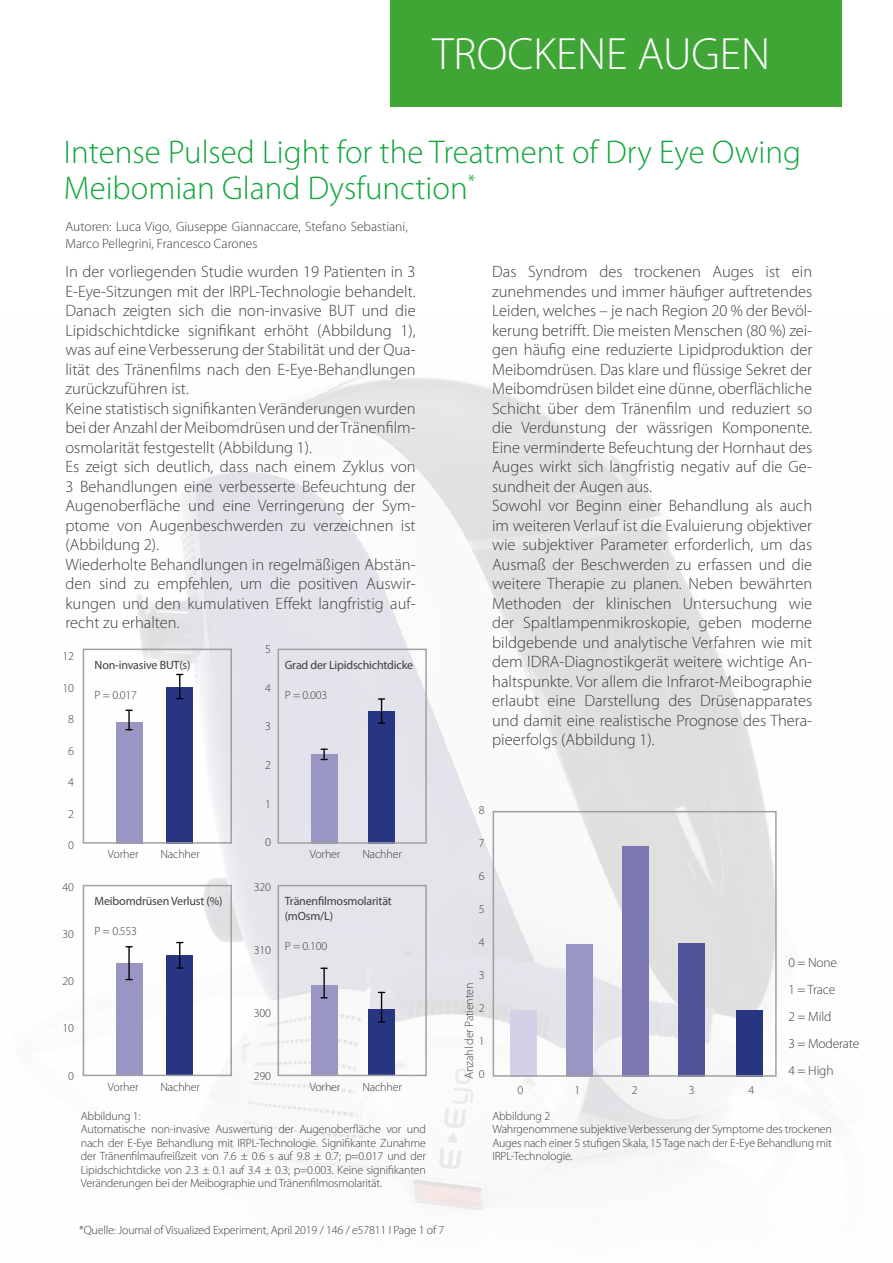
<style>
.page{position:relative;width:893px;height:1263px;background:#fff}
.page>*{position:absolute;margin:0;border:0;box-sizing:border-box;transform-origin:0 0}
.t1{font:300 45.45px "Myriad Pro";color:#fff}
.t2{font:300 33px/36px "Myriad Pro";color:#11a63c}
.t3{font:300 16.5px/19.5px "Myriad Pro";color:#3d3e3e}
.t4{font:300 13.5px/27px "Myriad Pro";color:#3d3e3e}
.t5{font:300 12px/13.5px "Myriad Pro";letter-spacing:-.015em;color:#3d3e3e}
.t6{font:12px/15px "Myriad Pro";letter-spacing:-.015em;color:#3d3e3e}
</style>
<div class="page">
<img style="left:82px;top:369px;width:692px;height:841px">
<div style="left:390px;top:0;width:452px;height:106px;background:#3fa535"></div>
<div style="left:510px;top:1010px;width:26px;height:67px;background:#d3d0e7"></div>
<div style="left:567px;top:944px;width:26px;height:133px;background:#9996c4"></div>
<div style="left:623px;top:846px;width:26px;height:231px;background:#7b78b1"></div>
<div style="left:679px;top:943px;width:26px;height:134px;background:#505398"></div>
<div style="left:736px;top:1010px;width:27px;height:67px;background:#283583"></div>
<div style="left:493px;top:811px;width:284px;height:266px;border:2px solid #9fa0a1"></div>
<div style="left:116px;top:722px;width:26px;height:122px;background:#9996c4"></div>
<div style="left:166px;top:687px;width:27px;height:157px;background:#283583"></div>
<div style="left:83px;top:649px;width:149px;height:195px;border:2px solid #9fa0a1"></div>
<svg style="left:177px;top:674px;width:6px;height:25px"></svg>
<hr style="left:128px;top:710px;width:2px;height:20px;background:#000">
<div style="left:311px;top:754px;width:26px;height:90px;background:#9996c4"></div>
<div style="left:368px;top:711px;width:27px;height:133px;background:#283583"></div>
<svg style="left:378px;top:698px;width:7px;height:26px"></svg>
<svg style="left:321px;top:748px;width:6px;height:12px"></svg>
<div style="left:116px;top:963px;width:26px;height:113px;background:#9996c4"></div>
<div style="left:166px;top:955px;width:27px;height:121px;background:#283583"></div>
<svg style="left:177px;top:942px;width:6px;height:27px"></svg>
<hr style="left:128px;top:947px;width:2px;height:32px;background:#000">
<div style="left:311px;top:985px;width:26px;height:91px;background:#9996c4"></div>
<div style="left:368px;top:1009px;width:27px;height:67px;background:#283583"></div>
<hr style="left:381px;top:992px;width:1px;height:30px;background:#000">
<svg style="left:378px;top:1021px;width:7px;height:2px"></svg>
<hr style="left:323px;top:968px;width:2px;height:30px;background:#000">
<div style="left:83px;top:885px;width:149px;height:191px;border:2px solid #9fa0a1"></div>
<div style="left:278px;top:885px;width:149px;height:191px;border:2px solid #9fa0a1"></div>
<div style="left:278px;top:649px;width:149px;height:195px;border:2px solid #9fa0a1"></div>
<h1 class="t1" style="left:432px;top:29px;width:339px">TROCKENE AUGEN</h1>
<h2 class="t2" style="left:64px;top:134px;width:739px">Intense Pulsed Light for the Treatment of Dry Eye Owing<br>Meibomian Gland Dysfunction<sup>*</sup></h2>
<p class="t4" style="left:65px;top:219px;width:344px;line-height:16.5px">Autoren: Luca Vigo, Giuseppe Giannaccare, Stefano Sebastiani,<br>Marco Pellegrini, Francesco Carones</p>
<p class="t3" style="left:65px;top:262px;width:352px">In der vorliegenden Studie wurden 19 Patienten in 3<br>E-Eye-Sitzungen mit der IRPL-Technologie behandelt.<br>Danach zeigten sich die non-invasive BUT und die Lipidschichtdicke signifikant erhöht (Abbildung 1), was auf eine Verbesserung der Stabilität und der Qua&shy;lität des Tränenfilms nach den E-Eye-Behandlungen zurückzuführen ist.<br>Keine statistisch signifikanten Veränderungen wurden bei der Anzahl der Meibomdrüsen und der Tränenfilm&shy;osmolarität festgestellt (Abbildung 1).<br>Es zeigt sich deutlich, dass nach einem Zyklus von 3 Behandlungen eine verbesserte Befeuchtung der Augenoberfläche und eine Verringerung der Sym&shy;ptome von Augenbeschwerden zu verzeichnen ist (Abbildung 2).<br>Wiederholte Behandlungen in regelmäßigen Abstän&shy;den sind zu empfehlen, um die positiven Auswir&shy;kungen und den kumulativen Effekt langfristig auf&shy;recht zu erhalten.</p>
<p class="t5" style="left:63px;top:649px;width:13px">12</p>
<p class="t5" style="left:63px;top:681px;width:13px">10</p>
<p class="t5" style="left:68px;top:712px;width:7px">8</p>
<p class="t5" style="left:68px;top:744px;width:7px">6</p>
<p class="t5" style="left:68px;top:775px;width:7px">4</p>
<p class="t5" style="left:68px;top:807px;width:7px">2</p>
<p class="t5" style="left:68px;top:838px;width:7px">0</p>
<p class="t5" style="left:265px;top:643px;width:7px">5</p>
<p class="t5" style="left:265px;top:681px;width:7px">4</p>
<p class="t5" style="left:265px;top:720px;width:7px">3</p>
<p class="t5" style="left:265px;top:758px;width:7px">2</p>
<p class="t5" style="left:265px;top:797px;width:7px">1</p>
<p class="t5" style="left:265px;top:836px;width:7px">0</p>
<p class="t6" style="left:285px;top:657px;width:130px">Grad der Lipidschichtdicke</p>
<p class="t5" style="left:285px;top:688px;width:44px">P = 0.003</p>
<p class="t6" style="left:95px;top:657px;width:97px">Non-invasive BUT(s)</p>
<p class="t5" style="left:95px;top:688px;width:44px">P = 0.017</p>
<p class="t5" style="left:108px;top:847px;width:32px">Vorher</p>
<p class="t5" style="left:160px;top:847px;width:41px">Nachher</p>
<p class="t5" style="left:310px;top:847px;width:32px">Vorher</p>
<p class="t5" style="left:362px;top:847px;width:41px">Nachher</p>
<p class="t5" style="left:63px;top:880px;width:13px">40</p>
<p class="t5" style="left:63px;top:927px;width:13px">30</p>
<p class="t5" style="left:63px;top:974px;width:13px">20</p>
<p class="t5" style="left:63px;top:1022px;width:13px">10</p>
<p class="t5" style="left:68px;top:1069px;width:7px">0</p>
<p class="t6" style="left:95px;top:893px;width:129px">Meibomdrüsen Verlust (%)</p>
<p class="t5" style="left:95px;top:924px;width:44px">P = 0.553</p>
<p class="t5" style="left:108px;top:1081px;width:32px">Vorher</p>
<p class="t5" style="left:160px;top:1081px;width:41px">Nachher</p>
<p class="t5" style="left:254px;top:880px;width:19px">320</p>
<p class="t5" style="left:254px;top:943px;width:19px">310</p>
<p class="t6" style="left:285px;top:893px;width:109px">Tränenfilmosmolarität (mOsm/L)</p>
<p class="t5" style="left:285px;top:939px;width:44px">P = 0.100</p>
<p class="t5" style="left:254px;top:1006px;width:19px">300</p>
<p class="t5" style="left:254px;top:1069px;width:19px">290</p>
<p class="t5" style="left:310px;top:1081px;width:32px">Vorher</p>
<p class="t5" style="left:362px;top:1081px;width:41px">Nachher</p>
<p class="t3" style="left:492px;top:262px;width:322px">Das Syndrom des trockenen Auges ist ein zunehmendes und immer häufiger auftretendes Leiden, welches – je nach Region 20 % der Bevöl&shy;kerung betrifft. Die meisten Menschen (80 %) zei&shy;gen häufig eine reduzierte Lipidproduktion der Meibomdrüsen. Das klare und flüssige Sekret der Meibomdrüsen bildet eine dünne, oberflächliche Schicht über dem Tränenfilm und reduziert so die Verdunstung der wässrigen Komponente.<br>Eine verminderte Befeuchtung der Hornhaut des Auges wirkt sich langfristig negativ auf die Ge&shy;sundheit der Augen aus.<br>Sowohl vor Beginn einer Behandlung als auch im weiteren Verlauf ist die Evaluierung objektiver wie subjektiver Parameter erforderlich, um das Ausmaß der Beschwerden zu erfassen und die weitere Therapie zu planen. Neben bewährten Methoden der klinischen Untersuchung wie der Spaltlampenmikroskopie, geben moderne bildgebende und analytische Verfahren wie mit dem IDRA-Diagnostikgerät weitere wichtige An&shy;haltspunkte. Vor allem die Infrarot-Meibographie erlaubt eine Darstellung des Drüsenapparates und damit eine realistische Prognose des Thera&shy;pieerfolgs (Abbildung 1).</p>
<p class="t5" style="left:479px;top:804px;width:7px">8</p>
<p class="t5" style="left:479px;top:837px;width:7px">7</p>
<p class="t5" style="left:479px;top:870px;width:7px">6</p>
<p class="t5" style="left:479px;top:903px;width:7px">5</p>
<p class="t5" style="left:479px;top:936px;width:7px">4</p>
<p class="t5" style="left:479px;top:969px;width:7px">3</p>
<p class="t5" style="left:479px;top:1002px;width:7px">2</p>
<p class="t5" style="left:479px;top:1035px;width:7px">1</p>
<p class="t5" style="left:479px;top:1068px;width:7px">0</p>
<p class="t5" style="left:463px;top:1079px;width:97px;rotate:-90deg">Anzahl der Patienten</p>
<p class="t5" style="left:517px;top:1083px;width:7px">0</p>
<p class="t5" style="left:575px;top:1083px;width:7px">1</p>
<p class="t5" style="left:632px;top:1083px;width:7px">2</p>
<p class="t5" style="left:689px;top:1083px;width:7px">3</p>
<p class="t5" style="left:748px;top:1083px;width:7px">4</p>
<p class="t4" style="left:788px;top:949px;width:72px">0 = None<br>1 = Trace<br>2 = Mild<br>3 = Moderate<br>4 = High</p>
<p class="t5" style="left:81px;top:1109px;width:347px">Abbildung 1:<br>Automatische non-invasive Auswertung der Augenoberfläche vor und nach der E-Eye Behandlung mit IRPL-Technologie. Signifikante Zunahme der Tränenfilmaufreißzeit von 7.6 ± 0.6 s auf 9.8 ± 0.7; p=0.017 und der Lipidschichtdicke von 2.3 ± 0.1 auf 3.4 ± 0.3; p=0.003. Keine signifikanten Veränderungen bei der Meibographie und Tränenfilmosmolarität.</p>
<p class="t5" style="left:492px;top:1109px;width:341px">Abbildung 2<br>Wahrgenommene subjektive Verbesserung der Symptome des trockenen Auges nach einer 5 stufigen Skala, 15 Tage nach der E-Eye Behandlung mit IRPL-Technologie.</p>
<p class="t5" style="left:79px;top:1223px;width:367px">*Quelle: Journal of Visualized Experiment, April 2019 / 146 / e57811 I Page 1 of 7</p>
</div>
